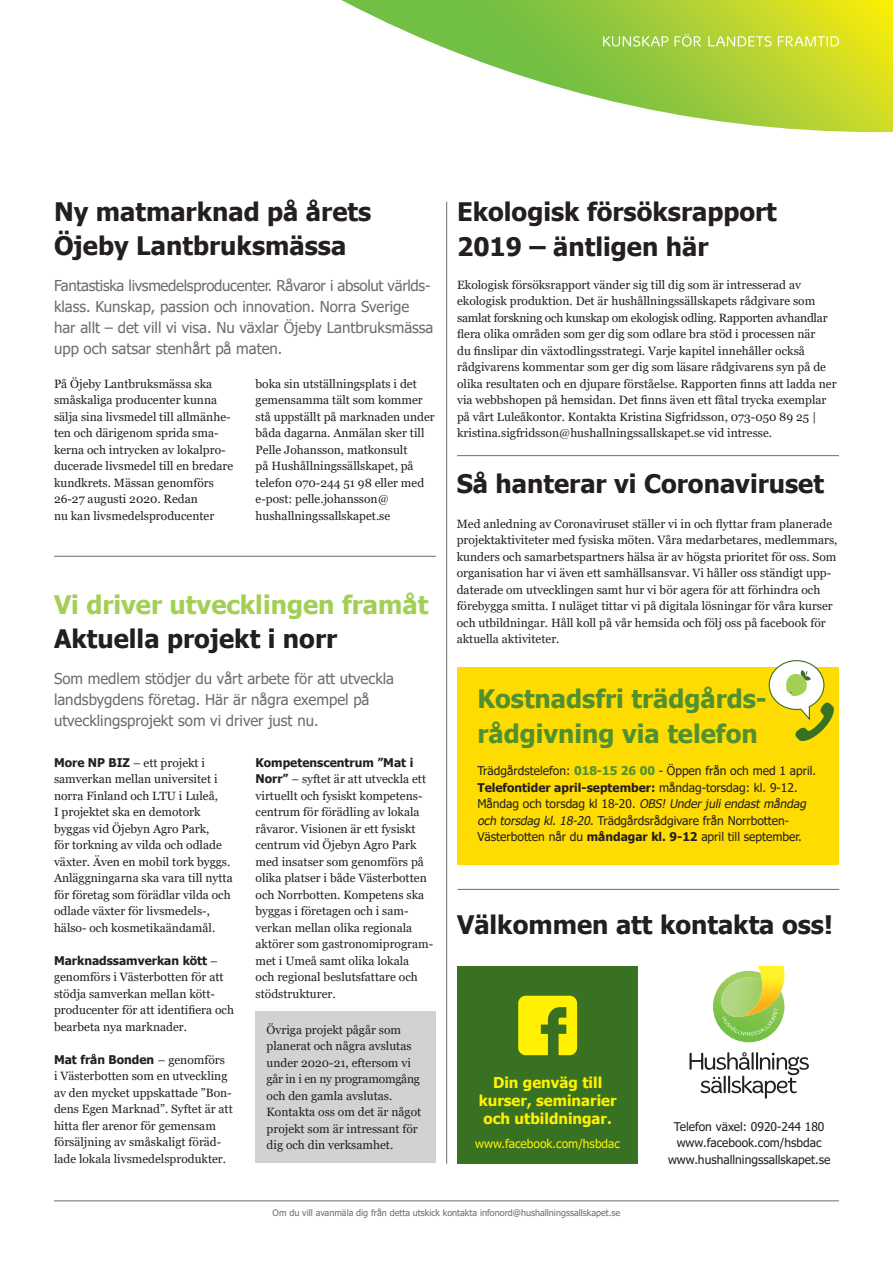
<style>
.page{position:relative;width:893px;height:1263px;background:#fff}
.page>*{position:absolute;margin:0;border:0;box-sizing:border-box;transform-origin:0 0}
.t1{font:700 25.5px/34.5px "Tahoma";color:#231f20}
.t2{font:700 25.5px "Tahoma";color:#509030}
.t3{font:700 25.5px "Tahoma";color:#a3cf57}
.t4{font:15px/21px "Tahoma";color:#6c6d70}
.t5{font:700 15px "Tahoma";color:#fff101}
.t6{font:12px/16.5px "Georgia";color:#231f20}
.t7{font:12px/16.5px "Tahoma";color:#231f20}
.t8{font:12px "Tahoma";color:#fff101}
.t9{font:9px "Tahoma";color:#6c6d70}
.s1{font-family:"Tahoma";font-weight:700}
.s2{font-weight:700;color:#509030}
.s3{font-weight:700}
.s4{font-style:italic}
</style>
<div class="page">
<div style="left:256px;top:1011px;width:180px;height:151px;background:#d1d2d4"></div>
<svg style="left:341px;top:0;width:552px;height:132px"></svg>
<svg style="left:603px;top:36px;width:65px;height:11px"></svg>
<svg style="left:674px;top:34px;width:27px;height:13px"></svg>
<svg style="left:708px;top:36px;width:64px;height:11px"></svg>
<svg style="left:778px;top:36px;width:61px;height:11px"></svg>
<hr style="left:446px;top:202px;width:1px;height:962px;background:#6c6d70">
<hr style="left:54px;top:1200px;width:785px;height:1px;background:#6c6d70">
<hr style="left:457px;top:889px;width:382px;height:1px;background:#6c6d70">
<svg style="left:689px;top:1052px;width:120px;height:47px"></svg>
<svg style="left:713px;top:966px;width:72px;height:76px"></svg>
<div style="left:457px;top:966px;width:181px;height:198px;background:#397123"></div>
<svg style="left:518px;top:996px;width:59px;height:59px"></svg>
<hr style="left:54px;top:556px;width:382px;height:1px;background:#6c6d70">
<div style="left:457px;top:667px;width:382px;height:198px;background:#ffdc01"></div>
<hr style="left:457px;top:455px;width:382px;height:1px;background:#6c6d70">
<svg style="left:768px;top:660px;width:66px;height:81px"></svg>
<p class="t1" style="left:54px;top:195px;width:319px">Ny matmarknad på årets</p>
<p class="t1" style="left:54px;top:230px;width:294px">Öjeby Lantbruksmässa</p>
<p class="t4" style="left:54px;top:276px;width:381px">Fantastiska livsmedelsproducenter. Råvaror i absolut världs&shy;klass. Kunskap, passion och innovation. Norra Sverige har allt – det vill vi visa. Nu växlar Öjeby Lantbruksmässa upp och satsar stenhårt på maten.</p>
<p class="t6" style="left:54px;top:376px;width:181px">På Öjeby Lantbruksmässa ska småskaliga producenter kunna sälja sina livsmedel till allmänhe&shy;ten och därigenom sprida sma&shy;kerna och intrycken av lokalpro&shy;ducerade livsmedel till en bredare kundkrets. Mässan genomförs<br>26-27 augusti 2020. Redan<br>nu kan livsmedelsproducenter</p>
<p class="t6" style="left:256px;top:376px;width:181px">boka sin utställningsplats i det gemensamma tält som kommer stå uppställt på marknaden under båda dagarna. Anmälan sker till<br>Pelle Johansson, matkonsult<br>på Hushållningssällskapet, på telefon 070-244 51 98 eller med e-post: pelle.johansson@</p>
<p class="t6" style="left:256px;top:508px;width:136px">hushallningssallskapet.se</p>
<p class="t3" style="left:54px;top:586px;width:376px">Vi driver utvecklingen framåt</p>
<p class="t1" style="left:54px;top:623px;width:285px">Aktuella projekt i norr</p>
<p class="t4" style="left:54px;top:669px;width:342px">Som medlem stödjer du vårt arbete för att utveckla landsbygdens företag. Här är några exempel på</p>
<p class="t4" style="left:54px;top:711px;width:266px">utvecklingsprojekt som vi driver just nu.</p>
<p class="t6" style="left:54px;top:754px;width:153px"><span class="s1">More NP BIZ</span> – ett projekt i</p>
<p class="t6" style="left:54px;top:771px;width:180px">samverkan mellan universitet i norra Finland och LTU i Luleå,<br>I projektet ska en demotork byggas vid Öjebyn Agro Park,<br>för torkning av vilda och odlade växter. Även en mobil tork byggs.<br>Anläggningarna ska vara till nytta för företag som förädlar vilda och odlade växter för livsmedels-, hälso- och kosmetikaändamål.</p>
<p class="t6" style="left:54px;top:952px;width:171px"><span class="s1">Marknadssamverkan kött</span> – genomförs i Västerbotten för att stödja samverkan mellan kött-</p>
<p class="t6" style="left:54px;top:1002px;width:182px">producenter för att identifiera och bearbeta nya marknader.</p>
<p class="t6" style="left:54px;top:1051px;width:180px"><span class="s1">Mat från Bonden</span> – genomförs<br>i Västerbotten som en utveckling av den mycket uppskattade ”Bon&shy;dens Egen Marknad”. Syftet är att hitta fler arenor för gemensam försäljning av småskaligt föräd&shy;lade lokala livsmedelsprodukter.</p>
<p class="t6" style="left:256px;top:754px;width:179px"><span class="s1">Kompetenscentrum ”Mat i<br>Norr”</span> – syftet är att utveckla ett virtuellt och fysiskt kompetens&shy;centrum för förädling av lokala råvaror. Visionen är ett fysiskt centrum vid Öjebyn Agro Park med insatser som genomförs på olika platser i både Västerbotten och Norrbotten. Kompetens ska byggas i företagen och i sam&shy;verkan mellan olika regionala aktörer som gastronomiprogram&shy;met i Umeå samt olika lokala<br>och regional beslutsfattare och stödstrukturer.</p>
<p class="t6" style="left:267px;top:1022px;width:136px">Övriga projekt pågår som</p>
<p class="t6" style="left:267px;top:1038px;width:156px">planerat och några avslutas under 2020-21, eftersom vi går in i en ny programomgång och den gamla avslutas.<br>Kontakta oss om det är något projekt som är intressant för dig och din verksamhet.</p>
<p class="t1" style="left:457px;top:196px;width:321px">Ekologisk försöksrapport<br>2019 – äntligen här</p>
<p class="t6" style="left:457px;top:277px;width:381px">Ekologisk försöksrapport vänder sig till dig som är intresserad av ekologisk produktion. Det är hushållningssällskapets rådgivare som samlat forskning och kunskap om ekologisk odling. Rapporten avhandlar flera olika områden som ger dig som odlare bra stöd i processen när<br>du finslipar din växtodlingsstrategi. Varje kapitel innehåller också rådgivarens kommentar som ger dig som läsare rådgivarens syn på de olika resultaten och en djupare förståelse. Rapporten finns att ladda ner via webbshopen på hemsidan. Det finns även ett fåtal trycka exemplar på vårt Luleåkontor. Kontakta Kristina Sigfridsson, 073-050 89 25 | kristina.sigfridsson@hushallningssallskapet.se vid intresse.</p>
<p class="t1" style="left:457px;top:468px;width:369px">Så hanterar vi Coronaviruset</p>
<p class="t6" style="left:457px;top:516px;width:382px">Med anledning av Coronaviruset ställer vi in och flyttar fram planerade projektaktiviteter med fysiska möten. Våra medarbetares, medlemmars, kunders och samarbetspartners hälsa är av högsta prioritet för oss. Som organisation har vi även ett samhällsansvar. Vi håller oss ständigt upp&shy;daterade om utvecklingen samt hur vi bör agera för att förhindra och förebygga smitta. I nuläget tittar vi på digitala lösningar för våra kurser och utbildningar. Håll koll på vår hemsida och följ oss på facebook för aktuella aktiviteter.</p>
<p class="t2" style="left:477px;top:681px;width:291px">Kostnadsfri trädgårds-</p>
<p class="t2" style="left:477px;top:716px;width:282px">rådgivning via telefon</p>
<p class="t7" style="left:477px;top:763px;width:340px">Trädgårdstelefon: <span class="s2">018-15 26 00</span> - Öppen från och med 1 april.</p>
<p class="t7" style="left:477px;top:780px;width:333px"><span class="s3">Telefontider april-september:</span> måndag-torsdag: kl. 9-12.<br>Måndag och torsdag kl 18-20. <span class="s4">OBS!Underjuliendastmåndag och torsdag kl.18-20</span>. Trädgårdsrådgivare från Norrbotten-</p>
<p class="t7" style="left:477px;top:829px;width:326px">Västerbotten når du <span class="s3">måndagar kl. 9-12</span> april till september.</p>
<p class="t1" style="left:457px;top:908px;width:377px">Välkommen att kontakta oss!</p>
<p class="t5" style="left:493px;top:1072px;width:111px">Din genväg till</p>
<p class="t5" style="left:479px;top:1090px;width:139px">kurser, seminarier</p>
<p class="t5" style="left:483px;top:1108px;width:130px">och utbildningar.</p>
<p class="t8" style="left:475px;top:1135px;width:146px">www.facebook.com/hsbdac</p>
<p class="t7" style="left:674px;top:1119px;width:152px">Telefon växel: 0920-244 180</p>
<p class="t7" style="left:677px;top:1135px;width:146px">www.facebook.com/hsbdac</p>
<p class="t7" style="left:668px;top:1152px;width:164px">www.hushallningssallskapet.se</p>
<p class="t9" style="left:273px;top:1207px;width:349px">Om du vill avanmäla dig från detta utskick kontakta infonord@hushallningssallskapet.se</p>
</div>
